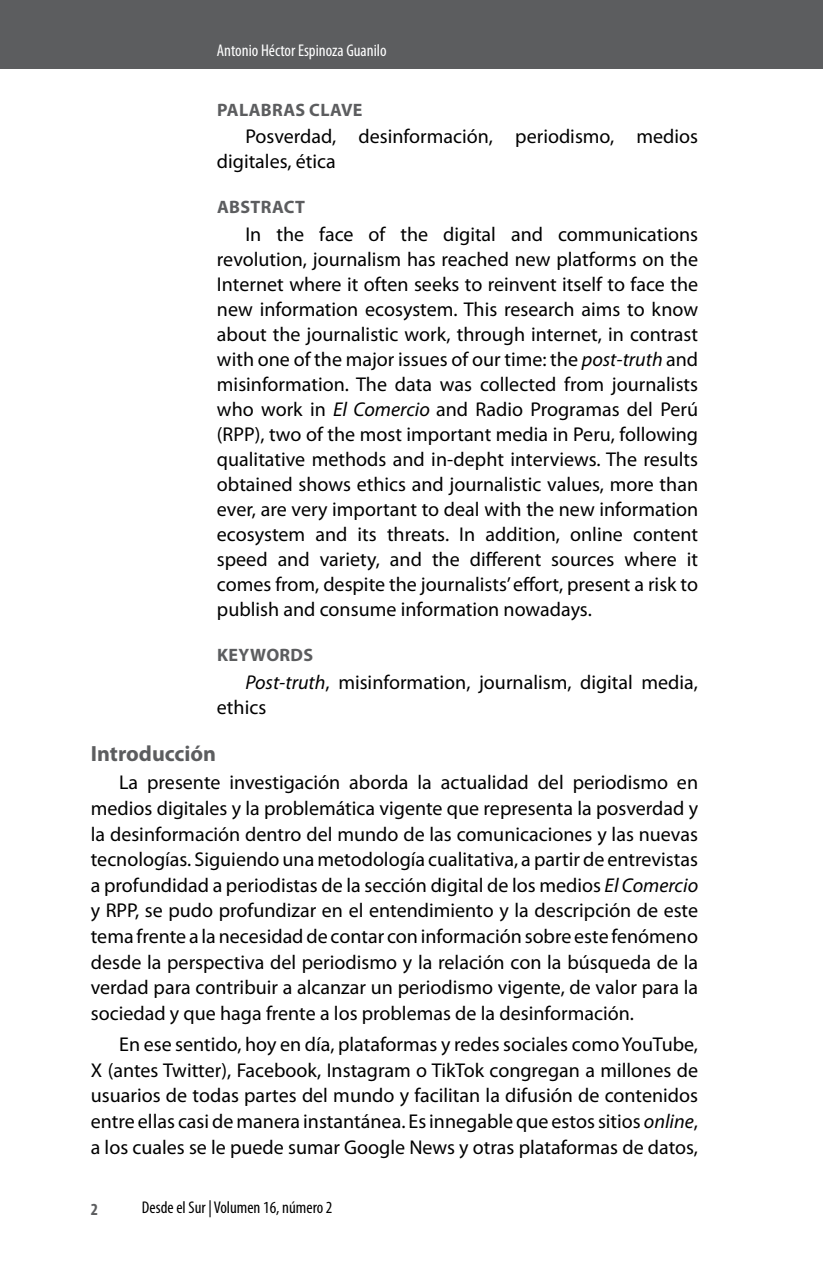
<style>
.page{position:relative;width:823px;height:1265px;background:#fff}
.page>*{position:absolute;margin:0;border:0;box-sizing:border-box;transform-origin:0 0}
.t1{font:700 22px "Myriad Pro";color:#5c5d5f}
.t2{font:20px/25px "Myriad Pro";color:#000;text-align:justify}
.t3{font:700 18px "Myriad Pro";letter-spacing:.02em;color:#5c5d5f}
.t4{font:condensed 17px "Myriad Pro";color:#000}
.t5{font:condensed 17px "Myriad Pro";color:#fff}
.t6{font:700 condensed 17px "Myriad Pro";color:#5c5d5f}
.s1{font-style:italic}
</style>
<div class="page">
<div style="left:0;top:0;width:822px;height:68px;background:#5c5d5f"></div>
<p class="t5" style="left:217px;top:40px;width:171px">Antonio Héctor Espinoza Guanilo</p>
<p class="t3" style="left:217px;top:98px;width:147px">PALABRAS CLAVE</p>
<p class="t2" style="left:217px;top:124px;width:482px;text-indent:28px">Posverdad, desinformación, periodismo, medios digitales, ética</p>
<p class="t3" style="left:217px;top:195px;width:89px">ABSTRACT</p>
<p class="t2" style="left:217px;top:221px;width:482px;text-indent:28px">In the face of the digital and communications revolution, journalism has reached new platforms on the Internet where it often seeks to reinvent itself to face the new information ecosystem. This research aims to know about the journalistic work, through internet, in contrast with one of the major issues of our time: the <span class="s1">post-truth</span> and misinformation. The data was collected from journalists who work in <span class="s1">El Comercio</span> and Radio Programas del Perú (RPP), two of the most important media in Peru, following qualitative methods and in-depht interviews. The results obtained shows ethics and journalistic values, more than ever, are very important to deal with the new information ecosystem and its threats. In addition, online content speed and variety, and the different sources where it comes from, despite the journalists’ effort, present a risk to publish and consume information nowadays.</p>
<p class="t3" style="left:217px;top:643px;width:98px">KEYWORDS</p>
<p class="t2" style="left:217px;top:669px;width:482px;text-indent:28px"><span class="s1">Post-truth</span>, misinformation, journalism, digital media, ethics</p>
<p class="t1" style="left:91px;top:739px;width:127px">Introducción</p>
<p class="t2" style="left:91px;top:769px;width:608px;line-height:25.6px;text-indent:28px">La presente investigación aborda la actualidad del periodismo en medios digitales y la problemática vigente que representa la posverdad y la desinformación dentro del mundo de las comunicaciones y las nuevas tecnologías. Siguiendo una metodología cualitativa, a partir de entrevistas a profundidad a periodistas de la sección digital de los medios <span class="s1">El Comercio </span>y RPP, se pudo profundizar en el entendimiento y la descripción de este tema frente a la necesidad de contar con información sobre este fenómeno desde la perspectiva del periodismo y la relación con la búsqueda de la verdad para contribuir a alcanzar un periodismo vigente, de valor para la sociedad y que haga frente a los problemas de la desinformación.</p>
<p class="t2" style="left:91px;top:1031px;width:608px;line-height:25.6px;text-indent:28px">En ese sentido, hoy en día, plataformas y redes sociales como YouTube, X (antes Twitter), Facebook, Instagram o TikTok congregan a millones de usuarios de todas partes del mundo y facilitan la difusión de contenidos entre ellas casi de manera instantánea. Es innegable que estos sitios <span class="s1">online</span>, a los cuales se le puede sumar Google News y otras plataformas de datos,</p>
<p class="t6" style="left:91px;top:1198px;width:9px">2</p>
<p class="t4" style="left:142px;top:1196px;width:192px">Desde el Sur | Volumen 16, número 2</p>
</div>
